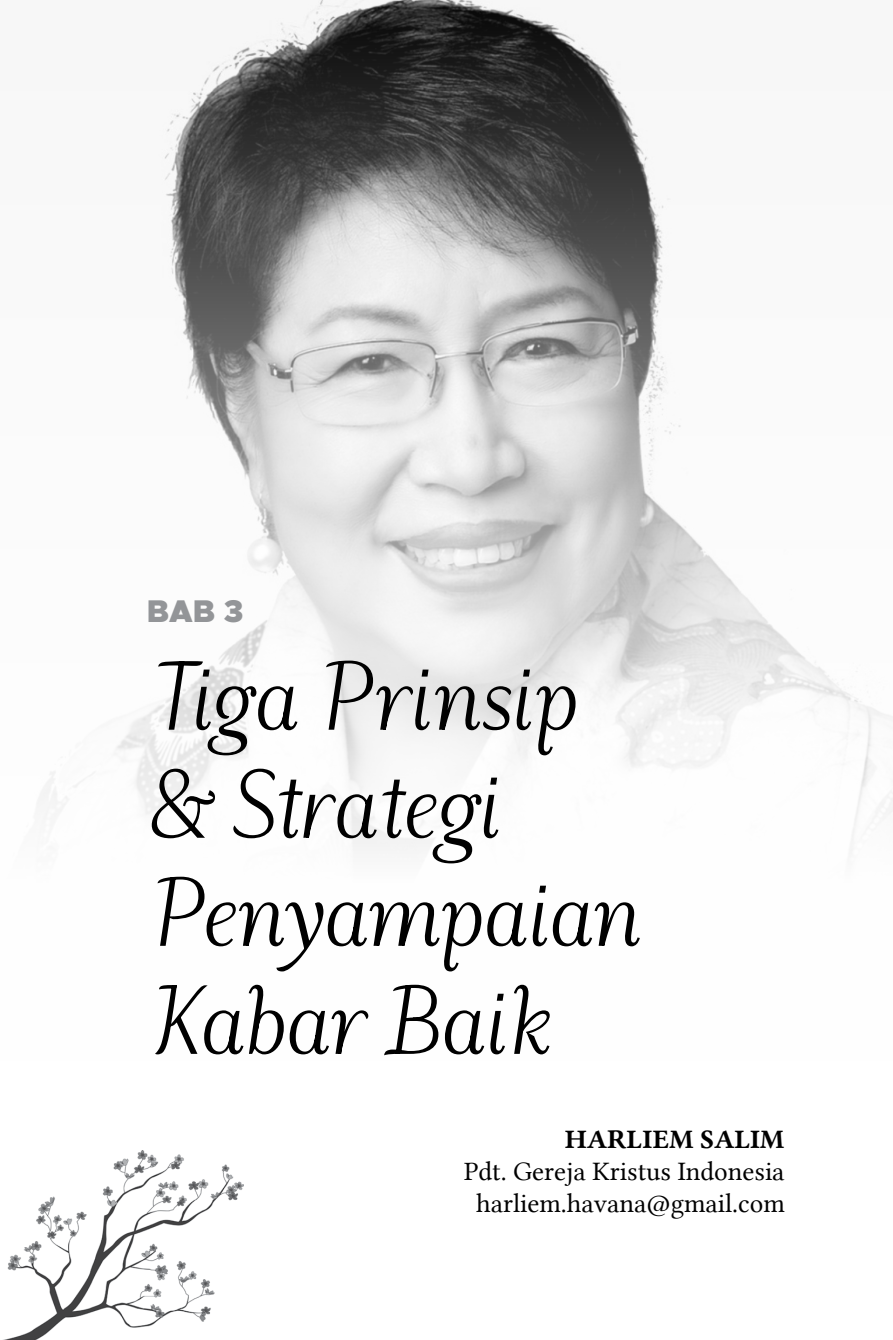
<style>
.page{position:relative;width:893px;height:1340px;background:#fff}
.page>*{position:absolute;margin:0;border:0;box-sizing:border-box;transform-origin:0 0}
.t1{font:108px/108px "Dabir";color:#000}
.t2{font:900 31.5px "Metropolis";color:#939598}
.t3{font:27px/32.4px "Lin Libertine";color:#000;text-align:center}
.t4{font:27px "Lin Libertine B";letter-spacing:.005em;color:#000}
</style>
<div class="page">
<img style="left:7px;top:1150px;width:237px;height:189px">
<img style="left:37px;top:0;width:856px;height:851px">
<p class="t2" style="left:147px;top:590px;width:98px">BAB 3</p>
<h1 class="t1" style="left:147px;top:641px;width:494px">Tiga Prinsip &amp; Strategi<br>Penyampaian<br>Kabar Baik</h1>
<p class="t4" style="left:565px;top:1120px;width:221px">HARLIEM SALIM</p>
<p class="t3" style="left:464px;top:1154px;width:322px">Pdt. Gereja Kristus Indonesia harliem.havana@gmail.com</p>
</div>
